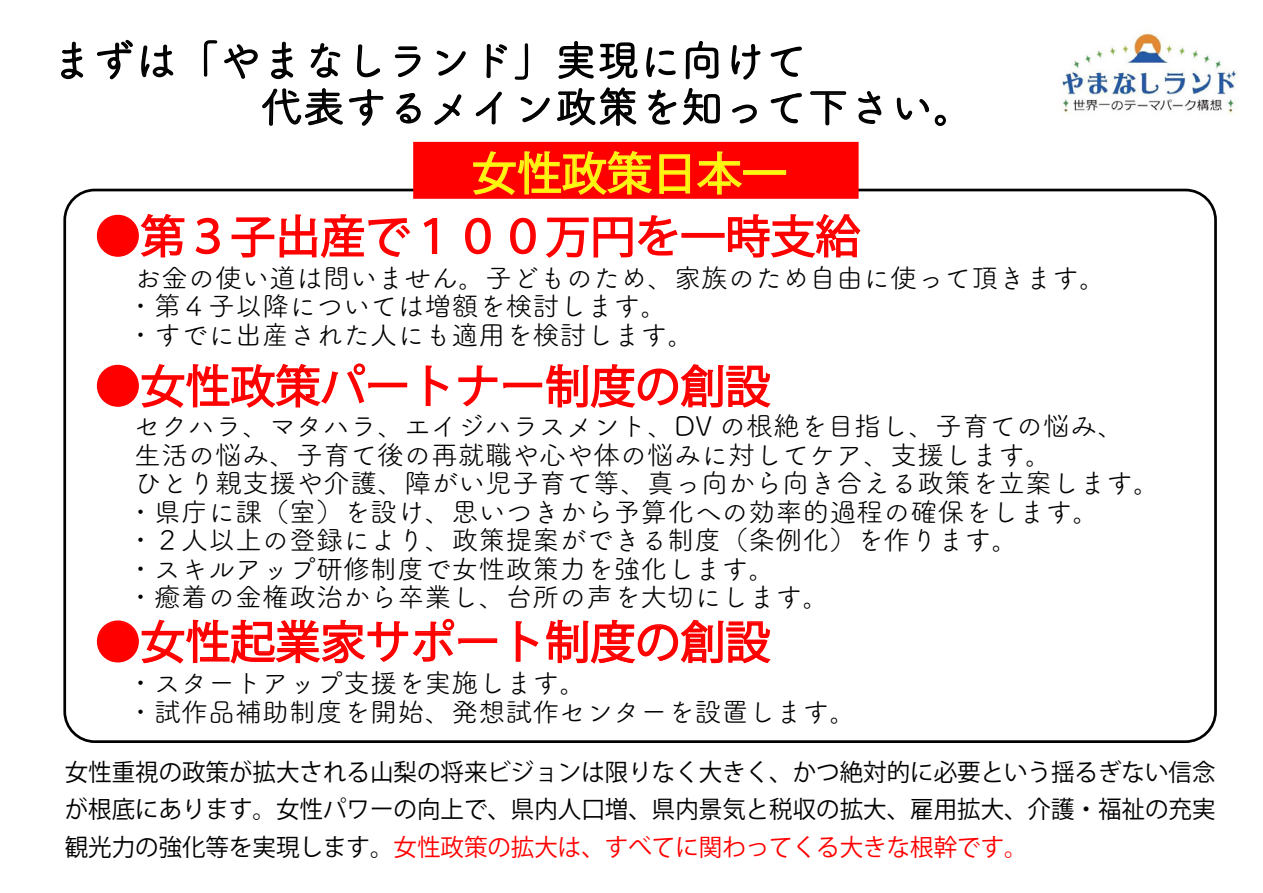
<style>
.page{position:relative;width:1263px;height:893px;background:#fff}
.page>*{position:absolute;margin:0;border:0;box-sizing:border-box;transform-origin:0 0}
.t1{font:45px "Koz Go Pr 6 N";color:#f00}
.t2{font:45px "Koz Go Pr 6 N";color:#ff0}
.t3{font:42px/46.5px "Tsuku A Rd Gothic";color:#000}
.t4{font:27px/28.5px "Tsuku A Rd Gothic";color:#000}
.t5{font:24px/37.5px "Koz Go Pr 6 N";color:#000;text-align:justify}
.s1{color:#f00}
</style>
<div class="page">
<svg style="left:61px;top:41px;width:23px;height:39px"></svg>
<svg style="left:97px;top:39px;width:36px;height:41px"></svg>
<svg style="left:141px;top:44px;width:33px;height:34px"></svg>
<svg style="left:896px;top:97px;width:50px;height:29px"></svg>
<img style="left:1062px;top:33px;width:176px;height:80px">
<div style="left:97px;top:215px;width:42px;height:42px;border:2px solid #f00;border-radius:50%"></div>
<svg style="left:140px;top:213px;width:45px;height:45px"></svg>
<div style="left:97px;top:365px;width:42px;height:42px;border:2px solid #f00;border-radius:50%"></div>
<svg style="left:141px;top:363px;width:267px;height:45px"></svg>
<svg style="left:425px;top:365px;width:24px;height:41px"></svg>
<svg style="left:458px;top:364px;width:313px;height:44px"></svg>
<div style="left:97px;top:620px;width:42px;height:42px;border:2px solid #f00;border-radius:50%"></div>
<svg style="left:141px;top:618px;width:357px;height:46px"></svg>
<svg style="left:515px;top:621px;width:24px;height:41px"></svg>
<svg style="left:546px;top:619px;width:225px;height:45px"></svg>
<svg style="left:195px;top:40px;width:687px;height:218px"></svg>
<div style="left:743px;top:170px;width:43px;height:5px;border:2px solid #fbed21"></div>
<h2 class="t3" style="left:51px;top:35px;width:925px">まずは「やまなしランド」実現に向けて<br>　　　　　代表するメイン政策を知って下さい。</h2>
<h1 class="t2" style="left:472px;top:148px;width:316px">女性政策日本一</h1>
<h1 class="t1" style="left:95px;top:211px;width:767px">●第３子出産で１００万円を一時支給</h1>
<p class="t4" style="left:127px;top:262px;width:980px">お金の使い道は問いません。子どものため、家族のため自由に使って頂きます。・第４子以降については増額を検討します。<br>・すでに出産された人にも適用を検討します。</p>
<h1 class="t1" style="left:95px;top:361px;width:676px">●女性政策パートナー制度の創設</h1>
<p class="t4" style="left:127px;top:410px;width:1034px">セクハラ、マタハラ、エイジハラスメント、DV の根絶を目指し、子育ての悩み、<br>生活の悩み、子育て後の再就職や心や体の悩みに対してケア、支援します。<br>ひとり親支援や介護、障がい児子育て等、真っ向から向き合える政策を立案します。・県庁に課（室）を設け、思いつきから予算化への効率的過程の確保をします。<br>・２人以上の登録により、政策提案ができる制度（条例化）を作ります。<br>・スキルアップ研修制度で女性政策力を強化します。<br>・癒着の金権政治から卒業し、台所の声を大切にします。</p>
<h1 class="t1" style="left:95px;top:617px;width:676px">●女性起業家サポート制度の創設</h1>
<p class="t4" style="left:127px;top:667px;width:730px">・スタートアップ支援を実施します。<br>・試作品補助制度を開始、発想試作センターを設置します。</p>
<p class="t5" style="left:65px;top:754px;width:1152px">女性重視の政策が拡大される山梨の将来ビジョンは限りなく大きく、かつ絶対的に必要という揺るぎない信念が根底にあります。女性パワーの向上で、県内人口増、県内景気と税収の拡大、雇用拡大、介護・福祉の充実観光力の強化等を実現します。<span class="s1">女性政策の拡大は、すべてに関わってくる大きな根幹です。</span></p>
</div>
